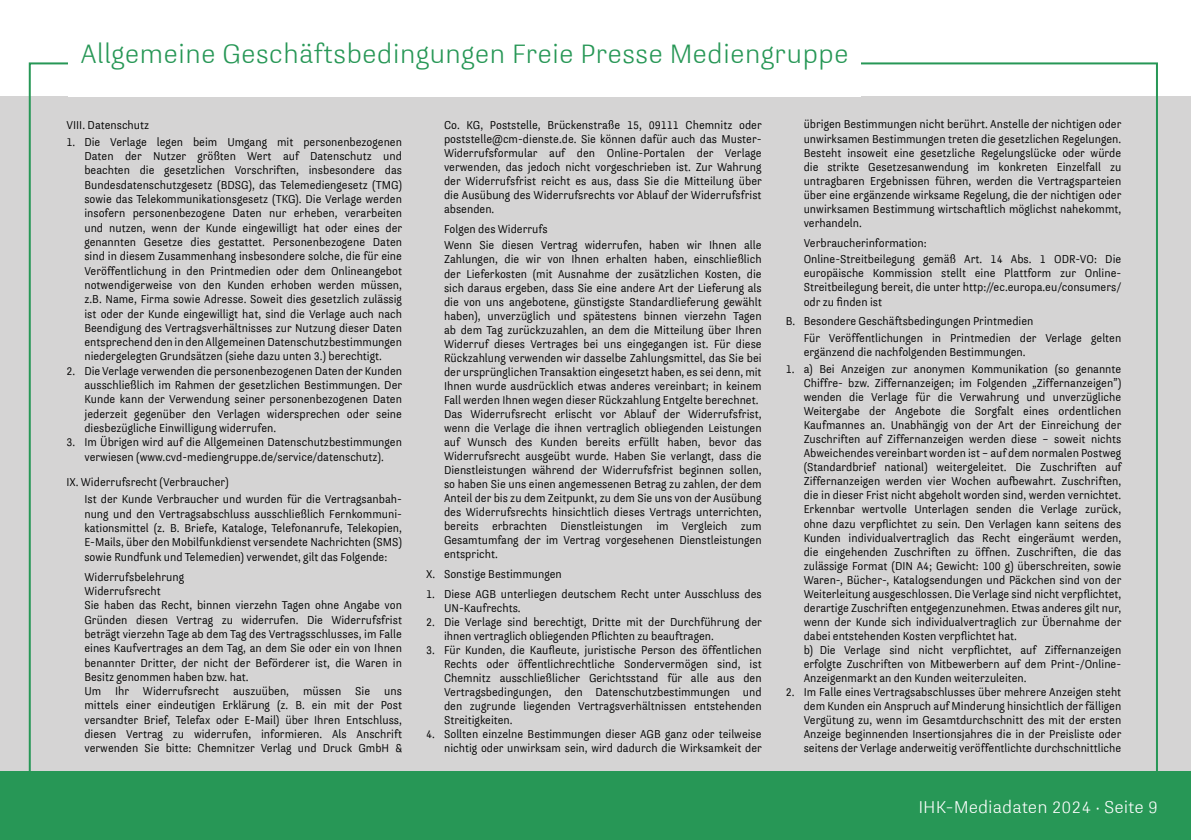
<style>
.page{position:relative;width:1191px;height:840px;background:#fff}
.page>*{position:absolute;margin:0;border:0;box-sizing:border-box;transform-origin:0 0}
.t1{font:300 28px "Medien Union Sans";color:#279756}
.t2{font:300 18px "Medien Union Sans";color:#fff}
.t3{font:12px/14px "Medien Union Sans";color:#000;scale:.91 1}
</style>
<div class="page">
<div style="left:0;top:96px;width:1191px;height:743px;background:#d5d4d4"></div>
<div style="left:0;top:771px;width:1191px;height:68px;background:#279756"></div>
<h1 class="t1" style="left:80px;top:37px;width:769px">Allgemeine Geschäftsbedingungen Freie Presse Mediengruppe</h1>
<p class="t3" style="left:66px;top:117px;width:93px">VIII. Datenschutz</p>
<p class="t3" style="left:84px;top:134px;width:351px;text-align:justify;text-indent:-18px">1. Die Verlage legen beim Umgang mit personenbezogenen Daten der Nutzer größten Wert auf Datenschutz und beachten die gesetzlichen Vorschriften, insbesondere das Bundesdatenschutzgesetz (BDSG), das Telemediengesetz (TMG) sowie das Telekommunikationsgesetz (TKG). Die Verlage werden insofern personenbezogene Daten nur erheben, verarbeiten und nutzen, wenn der Kunde eingewilligt hat oder eines der genannten Gesetze dies gestattet. Personenbezogene Daten sind in diesem Zusammenhang insbesondere solche, die für eine Veröffentlichung in den Printmedien oder dem Onlineangebot notwendigerweise von den Kunden erhoben werden müssen, z.B. Name, Firma sowie Adresse. Soweit dies gesetzlich zulässig ist oder der Kunde eingewilligt hat, sind die Verlage auch nach Beendigung des Vertragsverhältnisses zur Nutzung dieser Daten entsprechend den in den Allgemeinen Datenschutzbestimmungen niedergelegten Grundsätzen (siehe dazu unten 3.) berechtigt.</p>
<p class="t3" style="left:84px;top:363px;width:351px;text-align:justify;text-indent:-18px">2. Die Verlage verwenden die personenbezogenen Daten der Kunden ausschließlich im Rahmen der gesetzlichen Bestimmungen. Der Kunde kann der Verwendung seiner personenbezogenen Daten jederzeit gegenüber den Verlagen widersprechen oder seine diesbezügliche Einwilligung widerrufen.</p>
<p class="t3" style="left:66px;top:435px;width:370px;text-align:center">3. Im Übrigen wird auf die Allgemeinen Datenschutzbestimmungen verwiesen (www.cvd-mediengruppe.de/service/datenschutz).</p>
<p class="t3" style="left:84px;top:473px;width:350px;line-height:17.2px;text-indent:-18px">IX. Widerrufsrecht (Verbraucher)<br>Ist der Kunde Verbraucher und wurden für die Vertragsanbah-</p>
<p class="t3" style="left:84px;top:506px;width:350px;text-align:justify">nung und den Vertragsabschluss ausschließlich Fernkommuni&shy;kationsmittel (z. B. Briefe, Kataloge, Telefonanrufe, Telekopien, E-Mails, über den Mobilfunkdienst versendete Nachrichten (SMS) sowie Rundfunk und Telemedien) verwendet, gilt das Folgende:</p>
<p class="t3" style="left:84px;top:569px;width:350px">Widerrufsbelehrung<br>Widerrufsrecht<br>Sie haben das Recht, binnen vierzehn Tagen ohne Angabe von Gründen diesen Vertrag zu widerrufen. Die Widerrufsfrist beträgt vierzehn Tage ab dem Tag des Vertragsschlusses, im Falle eines Kaufvertrages an dem Tag, an dem Sie oder ein von Ihnen benannter Dritter, der nicht der Beförderer ist, die Waren in Besitz genommen haben bzw. hat.<br>Um Ihr Widerrufsrecht auszuüben, müssen Sie uns mittels einer eindeutigen Erklärung (z. B. ein mit der Post versandter Brief, Telefax oder E-Mail) über Ihren Entschluss, diesen Vertrag zu widerrufen, informieren. Als Anschrift verwenden Sie bitte: Chemnitzer Verlag und Druck GmbH &amp;</p>
<p class="t3" style="left:444px;top:117px;width:351px;text-align:justify">Co. KG, Poststelle, Brückenstraße 15, 09111 Chemnitz oder poststelle@cm-dienste.de. Sie können dafür auch das Muster-Widerrufsformular auf den Online-Portalen der Verlage verwenden, das jedoch nicht vorgeschrieben ist. Zur Wahrung der Widerrufsfrist reicht es aus, dass Sie die Mitteilung über die Ausübung des Widerrufsrechts vor Ablauf der Widerrufsfrist absenden.</p>
<p class="t3" style="left:444px;top:220px;width:350px;line-height:16.8px">Folgen des Widerrufs<br>Wenn Sie diesen Vertrag widerrufen, haben wir Ihnen alle</p>
<p class="t3" style="left:444px;top:252px;width:350px">Zahlungen, die wir von Ihnen erhalten haben, einschließlich der Lieferkosten (mit Ausnahme der zusätzlichen Kosten, die sich daraus ergeben, dass Sie eine andere Art der Lieferung als die von uns angebotene, günstigste Standardlieferung gewählt haben), unverzüglich und spätestens binnen vierzehn Tagen ab dem Tag zurückzuzahlen, an dem die Mitteilung über Ihren Widerruf dieses Vertrages bei uns eingegangen ist. Für diese Rückzahlung verwenden wir dasselbe Zahlungsmittel, das Sie bei der ursprünglichen Transaktion eingesetzt haben, es sei denn, mit Ihnen wurde ausdrücklich etwas anderes vereinbart; in keinem Fall werden Ihnen wegen dieser Rückzahlung Entgelte berechnet.<br>Das Widerrufsrecht erlischt vor Ablauf der Widerrufsfrist, wenn die Verlage die ihnen vertraglich obliegenden Leistungen auf Wunsch des Kunden bereits erfüllt haben, bevor das Widerrufsrecht ausgeübt wurde. Haben Sie verlangt, dass die Dienstleistungen während der Widerrufsfrist beginnen sollen, so haben Sie uns einen angemessenen Betrag zu zahlen, der dem Anteil der bis zu dem Zeitpunkt, zu dem Sie uns von der Ausübung des Widerrufsrechts hinsichtlich dieses Vertrags unterrichten, bereits erbrachten Dienstleistungen im Vergleich zum Gesamtumfang der im Vertrag vorgesehenen Dienstleistungen entspricht.</p>
<p class="t3" style="left:426px;top:566px;width:151px">X. Sonstige Bestimmungen</p>
<p class="t3" style="left:444px;top:586px;width:350px;text-indent:-18px">1. Diese AGB unterliegen deutschem Recht unter Ausschluss des<br>UN-Kaufrechts.</p>
<p class="t3" style="left:444px;top:614px;width:351px;text-indent:-18px">2. Die Verlage sind berechtigt, Dritte mit der Durchführung der ihnen vertraglich obliegenden Pflichten zu beauftragen.</p>
<p class="t3" style="left:444px;top:642px;width:350px;text-align:justify;text-indent:-18px">3. Für Kunden, die Kaufleute, juristische Person des öffentlichen Rechts oder öffentlichrechtliche Sondervermögen sind, ist Chemnitz ausschließlicher Gerichtsstand für alle aus den Vertragsbedingungen, den Datenschutzbestimmungen und den zugrunde liegenden Vertragsverhältnissen entstehenden Streitigkeiten.</p>
<p class="t3" style="left:426px;top:726px;width:370px;text-align:right">4. Sollten einzelne Bestimmungen dieser AGB ganz oder teilweise nichtig oder unwirksam sein, wird dadurch die Wirksamkeit der</p>
<p class="t3" style="left:803px;top:117px;width:351px;text-align:justify">übrigen Bestimmungen nicht berührt. Anstelle der nichtigen oder unwirksamen Bestimmungen treten die gesetzlichen Regelungen.<br>Besteht insoweit eine gesetzliche Regelungslücke oder würde die strikte Gesetzesanwendung im konkreten Einzelfall zu untragbaren Ergebnissen führen, werden die Vertragsparteien über eine ergänzende wirksame Regelung, die der nichtigen oder unwirksamen Bestimmung wirtschaftlich möglichst nahekommt, verhandeln.</p>
<p class="t3" style="left:803px;top:234px;width:350px;line-height:16.8px">Verbraucherinformation:<br>Online-Streitbeilegung gemäß Art. 14 Abs. 1 ODR-VO: Die</p>
<p class="t3" style="left:803px;top:266px;width:350px;text-align:justify">europäische Kommission stellt eine Plattform zur Online-Streitbeilegung bereit, die unter http://ec.europa.eu/consumers/ odr zu finden ist</p>
<p class="t3" style="left:803px;top:312px;width:350px;line-height:16.8px;text-indent:-18px">B. Besondere Geschäftsbedingungen Printmedien<br>Für Veröffentlichungen in Printmedien der Verlage gelten</p>
<p class="t3" style="left:803px;top:345px;width:245px">ergänzend die nachfolgenden Bestimmungen.</p>
<p class="t3" style="left:803px;top:361px;width:351px;text-indent:-18px">1. a) Bei Anzeigen zur anonymen Kommunikation (so genannte Chiffre- bzw. Ziffernanzeigen; im Folgenden „Ziffernanzeigen”) wenden die Verlage für die Verwahrung und unverzügliche Weitergabe der Angebote die Sorgfalt eines ordentlichen Kaufmannes an. Unabhängig von der Art der Einreichung der Zuschriften auf Ziffernanzeigen werden diese – soweit nichts Abweichendes vereinbart worden ist – auf dem normalen Postweg (Standardbrief national) weitergeleitet. Die Zuschriften auf Ziffernanzeigen werden vier Wochen aufbewahrt. Zuschriften, die in dieser Frist nicht abgeholt worden sind, werden vernichtet.<br>Erkennbar wertvolle Unterlagen senden die Verlage zurück, ohne dazu verpflichtet zu sein. Den Verlagen kann seitens des Kunden individualvertraglich das Recht eingeräumt werden, die eingehenden Zuschriften zu öffnen. Zuschriften, die das zulässige Format (DIN A4; Gewicht: 100 g) überschreiten, sowie Waren-, Bücher-, Katalogsendungen und Päckchen sind von der Weiterleitung ausgeschlossen. Die Verlage sind nicht verpflichtet, derartige Zuschriften entgegenzunehmen. Etwas anderes gilt nur, wenn der Kunde sich individualvertraglich zur Übernahme der dabei entstehenden Kosten verpflichtet hat.<br>b) Die Verlage sind nicht verpflichtet, auf Ziffernanzeigen erfolgte Zuschriften von Mitbewerbern auf dem Print-/Online-Anzeigenmarkt an den Kunden weiterzuleiten.</p>
<p class="t3" style="left:803px;top:684px;width:351px;text-align:justify;text-indent:-18px">2. Im Falle eines Vertragsabschlusses über mehrere Anzeigen steht dem Kunden ein Anspruch auf Minderung hinsichtlich der fälligen Vergütung zu, wenn im Gesamtdurchschnitt des mit der ersten Anzeige beginnenden Insertionsjahres die in der Preisliste oder seitens der Verlage anderweitig veröffentlichte durchschnittliche</p>
<h2 class="t2" style="left:918px;top:795px;width:241px">IHK-Mediadaten 2024 · Seite 9</h2>
</div>
